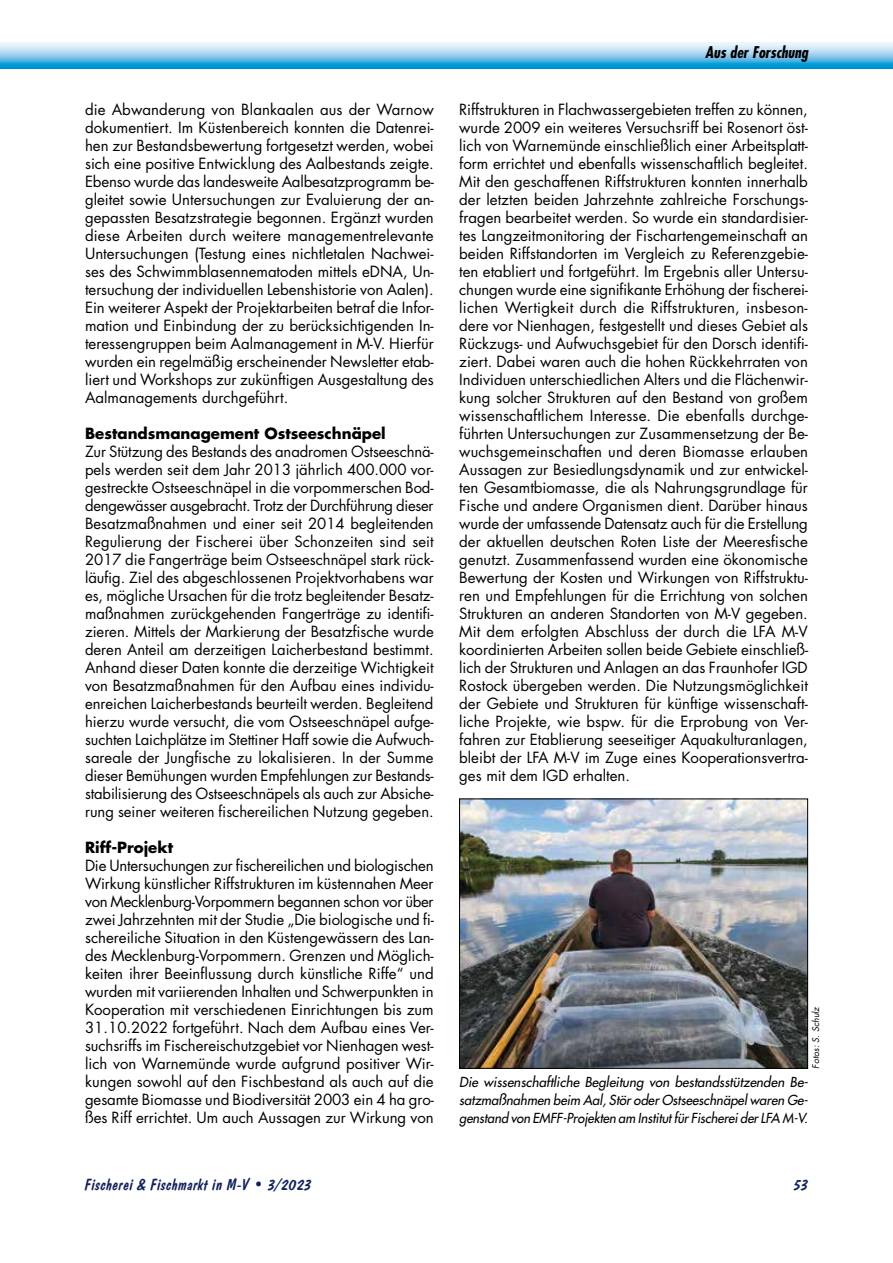
<style>
.page{position:relative;width:893px;height:1263px;background:#fff}
.page>*{position:absolute;margin:0;border:0;box-sizing:border-box;transform-origin:0 0}
.t1{font:16.5px "Dom Diagonal BT";letter-spacing:.02em;color:#11215b}
.t2{font:italic 700 condensed 15.75px "Futura";color:#000}
.t3{font:15px/18px "Futura";color:#000;text-align:justify}
.t4{font:700 15px "Futura";color:#000}
.t5{font:italic 13.5px/18px "Futura";letter-spacing:-.005em;color:#000;text-align:justify}
.t6{font:italic 9px "Futura";color:#000}
</style>
<div class="page">
<svg style="left:0;top:43px;width:893px;height:25px;background:#82c8e9"></svg>
<img style="left:461px;top:801px;width:345px;height:266px">
<div style="left:459px;top:799px;width:349px;height:270px;border:1px solid #000"></div>
<p class="t3" style="left:85px;top:100px;width:350px">die Abwanderung von Blankaalen aus der Warnow dokumentiert. Im Küstenbereich konnten die Datenrei&shy;hen zur Bestandsbewertung fortgesetzt werden, wobei sich eine positive Entwicklung des Aalbestands zeigte.<br>Ebenso wurde das landesweite Aalbesatzprogramm be&shy;gleitet sowie Untersuchungen zur Evaluierung der an&shy;gepassten Besatzstrategie begonnen. Ergänzt wurden diese Arbeiten durch weitere managementrelevante Untersuchungen (Testung eines nichtletalen Nachwei&shy;ses des Schwimmblasennematoden mittels eDNA, Un&shy;tersuchung der individuellen Lebenshistorie von Aalen).<br>Ein weiterer Aspekt der Projektarbeiten betraf die Infor&shy;mation und Einbindung der zu berücksichtigenden In&shy;teressengruppen beim Aalmanagement in M-V. Hierfür wurden ein regelmäßig erscheinender Newsletter etab&shy;liert und Workshops zur zukünftigen Ausgestaltung des Aalmanagements durchgeführt.</p>
<p class="t4" style="left:85px;top:422px;width:302px">Bestandsmanagement Ostseeschnäpel</p>
<p class="t3" style="left:85px;top:442px;width:350px">Zur Stützung des Bestands des anadromen Ostseeschnä&shy;pels werden seit dem Jahr 2013 jährlich 400.000 vor&shy;gestreckte Ostseeschnäpel in die vorpommerschen Bod&shy;dengewässer ausgebracht. Trotz der Durchführung dieser Besatzmaßnahmen und einer seit 2014 begleitenden Regulierung der Fischerei über Schonzeiten sind seit 2017 die Fangerträge beim Ostseeschnäpel stark rück&shy;läufig. Ziel des abgeschlossenen Projektvorhabens war es, mögliche Ursachen für die trotz begleitender Besatz&shy;maßnahmen zurückgehenden Fangerträge zu identifi&shy;zieren. Mittels der Markierung der Besatzfische wurde deren Anteil am derzeitigen Laicherbestand bestimmt.<br>Anhand dieser Daten konnte die derzeitige Wichtigkeit von Besatzmaßnahmen für den Aufbau eines individu&shy;enreichen Laicherbestands beurteilt werden. Begleitend hierzu wurde versucht, die vom Ostseeschnäpel aufge&shy;suchten Laichplätze im Stettiner Haff sowie die Aufwuch&shy;sareale der Jungfische zu lokalisieren. In der Summe dieser Bemühungen wurden Empfehlungen zur Bestands&shy;stabilisierung des Ostseeschnäpels als auch zur Absiche&shy;rung seiner weiteren fischereilichen Nutzung gegeben.</p>
<p class="t4" style="left:85px;top:836px;width:90px">Riff-Projekt</p>
<p class="t3" style="left:85px;top:856px;width:350px">Die Untersuchungen zur fischereilichen und biologischen Wirkung künstlicher Riffstrukturen im küstennahen Meer von Mecklenburg-Vorpommern begannen schon vor über zwei Jahrzehnten mit der Studie „Die biologische und fi&shy;schereiliche Situation in den Küstengewässern des Lan&shy;des Mecklenburg-Vorpommern. Grenzen und Möglich&shy;keiten ihrer Beeinflussung durch künstliche Riffe“ und wurden mit variierenden Inhalten und Schwerpunkten in Kooperation mit verschiedenen Einrichtungen bis zum 31.10.2022 fortgeführt. Nach dem Aufbau eines Ver&shy;suchsriffs im Fischereischutzgebiet vor Nienhagen west&shy;lich von Warnemünde wurde aufgrund positiver Wir&shy;kungen sowohl auf den Fischbestand als auch auf die gesamte Biomasse und Biodiversität 2003 ein 4 ha gro&shy;ßes Riff errichtet. Um auch Aussagen zur Wirkung von</p>
<p class="t2" style="left:705px;top:42px;width:104px">Aus der Forschung</p>
<p class="t3" style="left:459px;top:100px;width:350px">Riffstrukturen in Flachwassergebieten treffen zu können, wurde 2009 ein weiteres Versuchsriff bei Rosenort öst&shy;lich von Warnemünde einschließlich einer Arbeitsplatt&shy;form errichtet und ebenfalls wissenschaftlich begleitet.<br>Mit den geschaffenen Riffstrukturen konnten innerhalb der letzten beiden Jahrzehnte zahlreiche Forschungs&shy;fragen bearbeitet werden. So wurde ein standardisier&shy;tes Langzeitmonitoring der Fischartengemeinschaft an beiden Riffstandorten im Vergleich zu Referenzgebie&shy;ten etabliert und fortgeführt. Im Ergebnis aller Untersu&shy;chungen wurde eine signifikante Erhöhung der fischerei&shy;lichen Wertigkeit durch die Riffstrukturen, insbeson&shy;dere vor Nienhagen, festgestellt und dieses Gebiet als Rückzugs- und Aufwuchsgebiet für den Dorsch identifi&shy;ziert. Dabei waren auch die hohen Rückkehrraten von Individuen unterschiedlichen Alters und die Flächenwir&shy;kung solcher Strukturen auf den Bestand von großem wissenschaftlichem Interesse. Die ebenfalls durchge&shy;führten Untersuchungen zur Zusammensetzung der Be&shy;wuchsgemeinschaften und deren Biomasse erlauben Aussagen zur Besiedlungsdynamik und zur entwickel&shy;ten Gesamtbiomasse, die als Nahrungsgrundlage für Fische und andere Organismen dient. Darüber hinaus wurde der umfassende Datensatz auch für die Erstellung der aktuellen deutschen Roten Liste der Meeresfische genutzt. Zusammenfassend wurden eine ökonomische Bewertung der Kosten und Wirkungen von Riffstruktu&shy;ren und Empfehlungen für die Errichtung von solchen Strukturen an anderen Standorten von M-V gegeben.<br>Mit dem erfolgten Abschluss der durch die LFA M-V koordinierten Arbeiten sollen beide Gebiete einschließ&shy;lich der Strukturen und Anlagen an das Fraunhofer IGD Rostock übergeben werden. Die Nutzungsmöglichkeit der Gebiete und Strukturen für künftige wissenschaft&shy;liche Projekte, wie bspw. für die Erprobung von Ver&shy;fahren zur Etablierung seeseitiger Aquakulturanlagen, bleibt der LFA M-V im Zuge eines Kooperationsvertra&shy;ges mit dem IGD erhalten.</p>
<p class="t6" style="left:810px;top:1069px;width:64px;rotate:-90deg">Fotos: S. Schulz</p>
<p class="t5" style="left:459px;top:1072px;width:350px">Die wissenschaftliche Begleitung von bestandsstützenden Be&shy;satzmaßnahmen beim Aal, Stör oder Ostseeschnäpel waren Ge&shy;genstand von EMFF-Projekten am Institut für Fischerei der LFA M-V.</p>
<p class="t1" style="left:85px;top:1174px;width:228px">Fischerei &amp; Fischmarkt in M-V • 3/2023</p>
<p class="t1" style="left:794px;top:1174px;width:15px">53</p>
</div>
